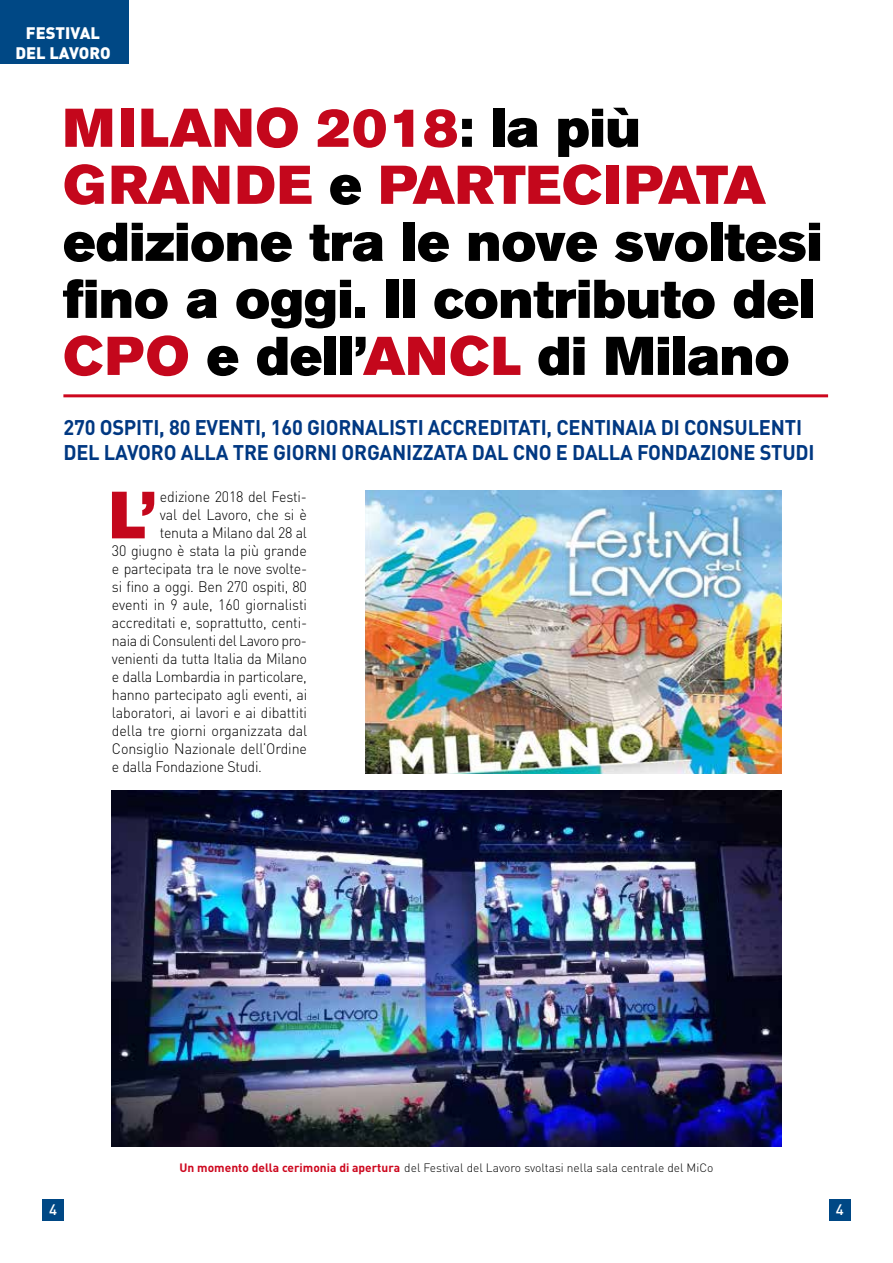
<style>
.page{position:relative;width:893px;height:1263px;background:#fff}
.page>*{position:absolute;margin:0;border:0;box-sizing:border-box;transform-origin:0 0}
.t1{font:66px "Akzidenz Grotesk BE Super";color:#c4071c}
.t2{font:54px/57px "Akzidenz Grotesk BE Super";color:#000}
.t3{font:700 21px/25.2px "DIN";letter-spacing:-.01em;color:#003882;scale:.95 1}
.t4{font:900 16.5px/19.8px "DIN";color:#fff;text-align:center}
.t5{font:300 15px "DIN";letter-spacing:-.015em;color:#000;scale:.95 1}
.t6{font:500 15px "DIN";color:#fff}
.t7{font:300 12px "DIN";color:#000}
.s1{color:#c4071c}
.s2{font-weight:700;color:#cd071e}
</style>
<div class="page">
<div style="left:43px;top:1199px;width:21px;height:21px;background:#004885"></div>
<div style="left:829px;top:1199px;width:21px;height:21px;background:#004885"></div>
<hr style="left:63px;top:394px;width:765px;height:3px;background:#cd071e">
<img style="left:365px;top:490px;width:416px;height:284px">
<img style="left:112px;top:790px;width:669px;height:356px">
<div style="left:0;top:0;width:128px;height:64px;background:#004885"></div>
<p class="t4" style="left:15px;top:22px;width:97px">FESTIVAL<br>DEL LAVORO</p>
<h2 class="t2" style="left:63px;top:100px;width:761px"><span class="s1">MILANO 2018</span>: la più<br><span class="s1">GRANDE</span> e <span class="s1">PARTECIPATA </span>edizione tra le nove svoltesi fino a oggi. Il contributo del<br><span class="s1">CPO</span> e dell’<span class="s1">ANCL</span> di Milano</h2>
<h3 class="t3" style="left:63px;top:413px;width:792px">270 OSPITI, 80 EVENTI, 160 GIORNALISTI ACCREDITATI, CENTINAIA DI CONSULENTI<br>DEL LAVORO ALLA TRE GIORNI ORGANIZZATA DAL CNO E DALLA FONDAZIONE STUDI</h3>
<h1 class="t1" style="left:109px;top:477px;width:49px">L’</h1>
<p class="t5" style="left:160px;top:488px;width:156px">edizione 2018 del Festi-</p>
<p class="t5" style="left:160px;top:506px;width:156px">val del Lavoro, che si è</p>
<p class="t5" style="left:160px;top:524px;width:156px">tenuta a Milano dal 28 al</p>
<p class="t5" style="left:112px;top:542px;width:207px">30 giugno è stata la più grande</p>
<p class="t5" style="left:112px;top:560px;width:207px">e partecipata tra le nove svolte-</p>
<p class="t5" style="left:112px;top:578px;width:207px">si fino a oggi. Ben 270 ospiti, 80</p>
<p class="t5" style="left:112px;top:596px;width:207px">eventi in 9 aule, 160 giornalisti</p>
<p class="t5" style="left:112px;top:614px;width:207px">accreditati e, soprattutto, centi-</p>
<p class="t5" style="left:112px;top:632px;width:207px">naia di Consulenti del Lavoro pro-</p>
<p class="t5" style="left:112px;top:650px;width:207px">venienti da tutta Italia da Milano</p>
<p class="t5" style="left:112px;top:668px;width:207px">e dalla Lombardia in particolare,</p>
<p class="t5" style="left:112px;top:686px;width:207px">hanno partecipato agli eventi, ai</p>
<p class="t5" style="left:112px;top:704px;width:207px">laboratori, ai lavori e ai dibattiti</p>
<p class="t5" style="left:112px;top:722px;width:207px">della tre giorni organizzata dal</p>
<p class="t5" style="left:112px;top:740px;width:207px">Consiglio Nazionale dell’Ordine</p>
<p class="t5" style="left:112px;top:758px;width:159px">e dalla Fondazione Studi.</p>
<p class="t7" style="left:180px;top:1160px;width:535px"><span class="s2">Un momento della cerimonia di apertura</span> del Festival del Lavoro svoltasi nella sala centrale del MiCo</p>
<p class="t6" style="left:49px;top:1200px;width:9px">4</p>
<p class="t6" style="left:836px;top:1200px;width:9px">4</p>
</div>
